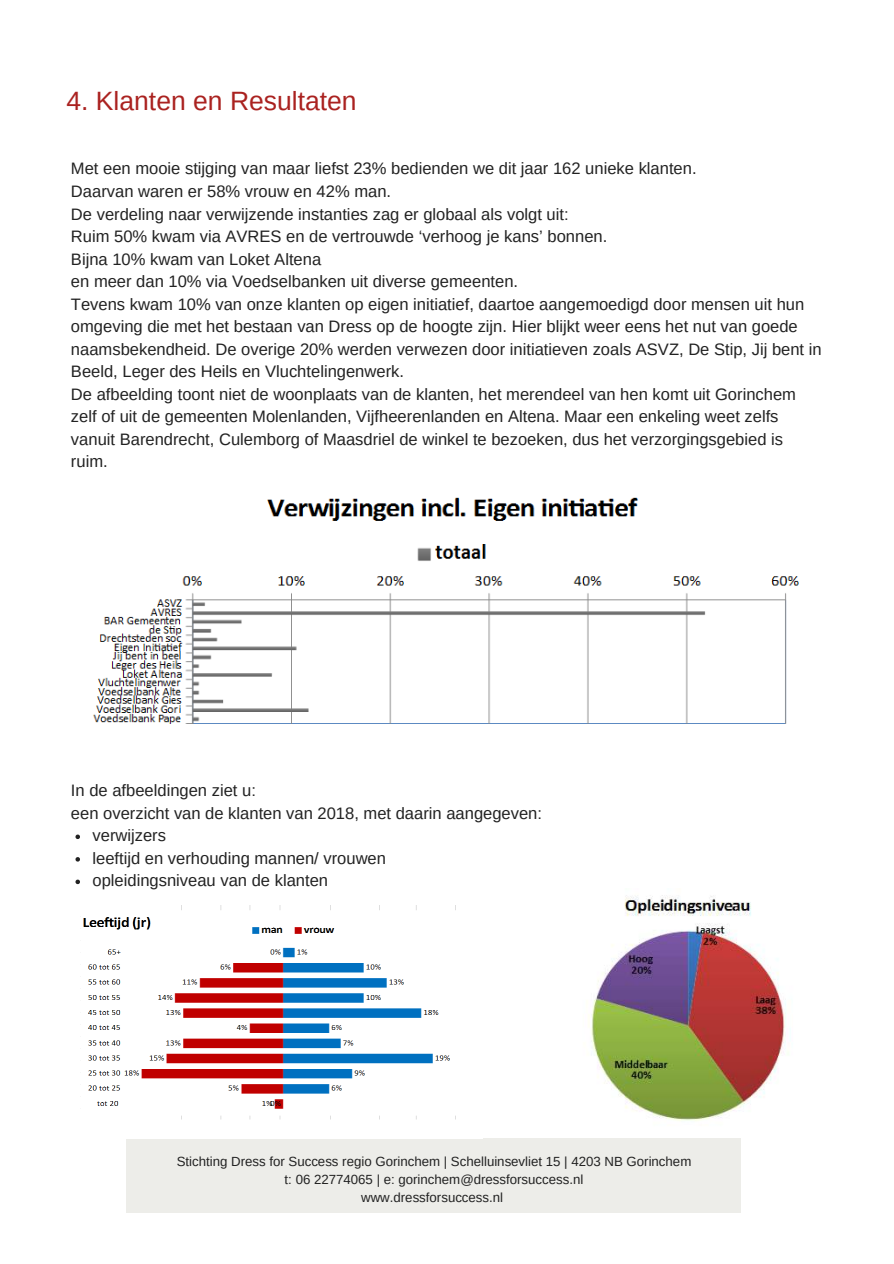
<style>
.page{position:relative;width:894px;height:1264px;background:#fff}
.page>*{position:absolute;margin:0;border:0;box-sizing:border-box;transform-origin:0 0}
.t1{font:26.55px "Arimo";color:#aa2220}
.t2{font:16.5px/22.5px "Arimo";color:#222}
.t3{font:13.2px/18px "Arimo";color:#222;text-align:center}
</style>
<div class="page">
<div style="left:127px;top:1138px;width:613px;height:74px;background:#edede9"></div>
<svg style="left:75px;top:834px;width:5px;height:5px"></svg>
<svg style="left:75px;top:857px;width:5px;height:4px"></svg>
<svg style="left:75px;top:879px;width:5px;height:5px"></svg>
<img style="left:93px;top:497px;width:706px;height:227px">
<img style="left:83px;top:905px;width:373px;height:215px">
<img style="left:588px;top:895px;width:203px;height:226px">
<h1 class="t1" style="left:66px;top:86px;width:291px">4. Klanten en Resultaten</h1>
<p class="t2" style="left:71px;top:157px;width:752px">Met een mooie stijging van maar liefst 23% bedienden we dit jaar 162 unieke klanten.<br>Daarvan waren er 58% vrouw en 42% man.<br>De verdeling naar verwijzende instanties zag er globaal als volgt uit:<br>Ruim 50% kwam via AVRES en de vertrouwde ‘verhoog je kans’ bonnen.<br>Bijna 10% kwam van Loket Altena<br>en meer dan 10% via Voedselbanken uit diverse gemeenten.<br>Tevens kwam 10% van onze klanten op eigen initiatief, daartoe aangemoedigd door mensen uit hun omgeving die met het bestaan van Dress op de hoogte zijn. Hier blijkt weer eens het nut van goede naamsbekendheid. De overige 20% werden verwezen door initiatieven zoals ASVZ, De Stip, Jij bent in Beeld, Leger des Heils en Vluchtelingenwerk.<br>De afbeelding toont niet de woonplaats van de klanten, het merendeel van hen komt uit Gorinchem zelf of uit de gemeenten Molenlanden, Vijfheerenlanden en Altena. Maar een enkeling weet zelfs vanuit Barendrecht, Culemborg of Maasdriel de winkel te bezoeken, dus het verzorgingsgebied is ruim.</p>
<p class="t2" style="left:71px;top:779px;width:186px">In de afbeeldingen ziet u:</p>
<p class="t2" style="left:71px;top:801px;width:472px">een overzicht van de klanten van 2018, met daarin aangegeven:</p>
<p class="t2" style="left:92px;top:824px;width:75px">verwijzers</p>
<p class="t2" style="left:92px;top:846px;width:295px">leeftijd en verhouding mannen/ vrouwen</p>
<p class="t2" style="left:92px;top:869px;width:237px">opleidingsniveau van de klanten</p>
<p class="t3" style="left:177px;top:1152px;width:516px">Stichting Dress for Success regio Gorinchem | Schelluinsevliet 15 | 4203 NB Gorinchem t: 06 22774065 | e: gorinchem@dressforsuccess.nl<br>www.dressforsuccess.nl</p>
</div>
